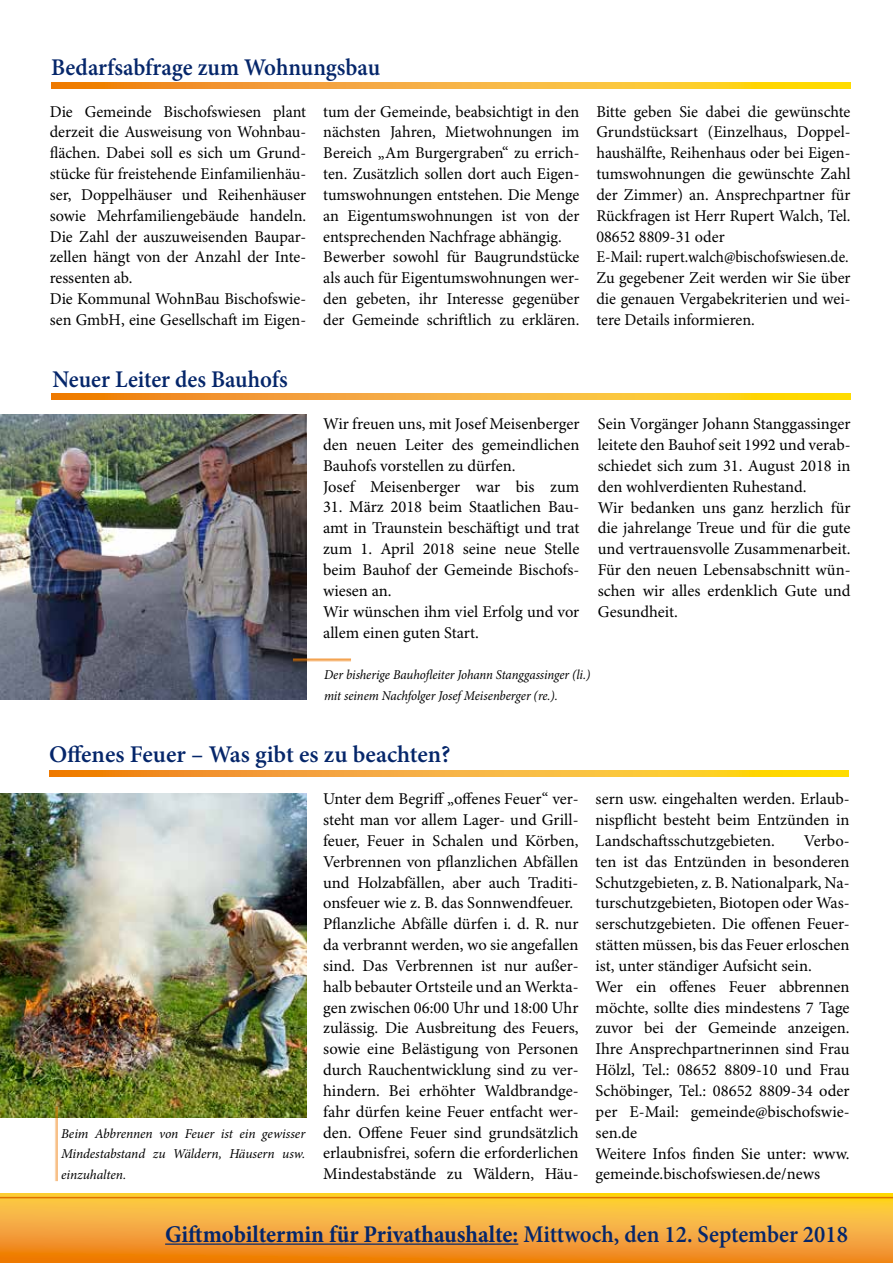
<style>
.page{position:relative;width:893px;height:1263px;background:#fff}
.page>*{position:absolute;margin:0;border:0;box-sizing:border-box;transform-origin:0 0}
.t1{font:700 24px "Minion Pro";color:#05266a;scale:.95 1}
.t2{font:600 24px "Minion Pro";color:#05266a;scale:.95 1}
.t3{font:600 24px "Minion Pro";color:#05266a}
.t4{font:16.5px/20.9px "Minion Pro";color:#000}
.t5{font:italic 13.5px/20.9px "Minion Pro";letter-spacing:-.005em;color:#000;scale:.95 1}
.t6{font:italic 13.5px/20.9px "Minion Pro";letter-spacing:-.005em;color:#000;text-align:justify}
.s1{font-weight:600}
</style>
<div class="page">
<svg style="left:51px;top:393px;width:799px;height:7px;background:#f7b02c"></svg>
<svg style="left:51px;top:82px;width:799px;height:6px;background:#f7b02c"></svg>
<svg style="left:0;top:1193px;width:893px;height:70px;background:#f5aa33"></svg>
<hr style="left:0;top:1197px;width:893px;height:1px;background:#df7100">
<hr style="left:165px;top:1243px;width:353px;height:2px;background:#05266a">
<svg style="left:49px;top:770px;width:799px;height:6px;background:#f7b02c"></svg>
<img style="left:0;top:794px;width:306px;height:324px">
<hr style="left:55px;top:1106px;width:3px;height:75px;background:#ee7900">
<img style="left:0;top:414px;width:306px;height:285px">
<hr style="left:293px;top:659px;width:58px;height:3px;background:#ee7900">
<h1 class="t2" style="left:51px;top:51px;width:348px">Bedarfsabfrage zum Wohnungsbau</h1>
<p class="t4" style="left:50px;top:101px;width:258px">Die Gemeinde Bischofswiesen plant derzeit die Ausweisung von Wohnbau&shy;flächen. Dabei soll es sich um Grund&shy;stücke für freistehende Einfamilienhäu&shy;ser, Doppelhäuser und Reihenhäuser sowie Mehrfamiliengebäude handeln.<br>Die Zahl der auszuweisenden Baupar&shy;zellen hängt von der Anzahl der Inte&shy;ressenten ab.<br>Die Kommunal WohnBau Bischofswie&shy;sen GmbH, eine Gesellschaft im Eigen-</p>
<h1 class="t2" style="left:53px;top:363px;width:249px">Neuer Leiter des Bauhofs</h1>
<p class="t4" style="left:323px;top:101px;width:258px">tum der Gemeinde, beabsichtigt in den nächsten Jahren, Mietwohnungen im Bereich „Am Burgergraben“ zu errich&shy;ten. Zusätzlich sollen dort auch Eigen&shy;tumswohnungen entstehen. Die Menge an Eigentumswohnungen ist von der entsprechenden Nachfrage abhängig.<br>Bewerber sowohl für Baugrundstücke als auch für Eigentumswohnungen wer&shy;den gebeten, ihr Interesse gegenüber der Gemeinde schriftlich zu erklären.</p>
<p class="t4" style="left:596px;top:101px;width:256px">Bitte geben Sie dabei die gewünschte Grundstücksart (Einzelhaus, Doppel&shy;haushälfte, Reihenhaus oder bei Eigen&shy;tumswohnungen die gewünschte Zahl der Zimmer) an. Ansprechpartner für Rückfragen ist Herr Rupert Walch, Tel.<br>08652 8809-31 oder<br>E-Mail: rupert.walch@bischofswiesen.de.<br>Zu gegebener Zeit werden wir Sie über die genauen Vergabekriterien und wei&shy;tere Details informieren.</p>
<p class="t4" style="left:323px;top:414px;width:258px">Wir freuen uns, mit Josef Meisenberger den neuen Leiter des gemeindlichen Bauhofs vorstellen zu dürfen.<br>Josef Meisenberger war bis zum</p>
<p class="t4" style="left:323px;top:497px;width:258px">31. März 2018 beim Staatlichen Bau&shy;amt in Traunstein beschäftigt und trat zum 1. April 2018 seine neue Stelle beim Bauhof der Gemeinde Bischofs&shy;wiesen an.<br>Wir wünschen ihm viel Erfolg und vor allem einen guten Start.</p>
<p class="t4" style="left:598px;top:414px;width:254px">Sein Vorgänger Johann Stanggassinger leitete den Bauhof seit 1992 und verab&shy;schiedet sich zum 31. August 2018 in den wohlverdienten Ruhestand.<br>Wir bedanken uns ganz herzlich für die jahrelange Treue und für die gute und vertrauensvolle Zusammenarbeit.<br>Für den neuen Lebensabschnitt wün&shy;schen wir alles erdenklich Gute und Gesundheit.</p>
<p class="t5" style="left:324px;top:664px;width:282px">Der bisherige Bauhofleiter Johann Stanggassinger (li.) mit seinem Nachfolger Josef Meisenberger (re.).</p>
<h1 class="t3" style="left:49px;top:738px;width:403px">Offenes Feuer – Was gibt es zu beachten?</h1>
<p class="t6" style="left:61px;top:1123px;width:246px">Beim Abbrennen von Feuer ist ein gewisser Mindestabstand zu Wäldern, Häusern usw. einzuhalten.</p>
<p class="t4" style="left:323px;top:789px;width:257px">Unter dem Begriff „offenes Feuer“ ver&shy;steht man vor allem Lager- und Grill&shy;feuer, Feuer in Schalen und Körben, Verbrennen von pflanzlichen Abfällen und Holzabfällen, aber auch Traditi&shy;onsfeuer wie z. B. das Sonnwendfeuer.<br>Pflanzliche Abfälle dürfen i. d. R. nur da verbrannt werden, wo sie angefallen sind. Das Verbrennen ist nur außer&shy;halb bebauter Ortsteile und an Werkta&shy;gen zwischen 06:00 Uhr und 18:00 Uhr zulässig. Die Ausbreitung des Feuers, sowie eine Belästigung von Personen durch Rauchentwicklung sind zu ver&shy;hindern. Bei erhöhter Waldbrandge&shy;fahr dürfen keine Feuer entfacht wer&shy;den. Offene Feuer sind grundsätzlich erlaubnisfrei, sofern die erforderlichen Mindestabstände zu Wäldern, Häu-</p>
<p class="t4" style="left:595px;top:789px;width:256px;text-align:justify">sern usw. eingehalten werden. Erlaub&shy;nispflicht besteht beim Entzünden in Landschaftsschutzgebieten.</p>
<p class="t4" style="left:595px;top:831px;width:256px;text-indent:208px">Verbo&shy;ten ist das Entzünden in besonderen Schutzgebieten, z. B. Nationalpark, Na&shy;turschutzgebieten, Biotopen oder Was&shy;serschutzgebieten. Die offenen Feuer&shy;stätten müssen, bis das Feuer erloschen ist, unter ständiger Aufsicht sein.<br>Wer ein offenes Feuer abbrennen möchte, sollte dies mindestens 7 Tage zuvor bei der Gemeinde anzeigen.<br>Ihre Ansprechpartnerinnen sind Frau Hölzl, Tel.: 08652 8809-10 und Frau Schöbinger, Tel.: 08652 8809-34 oder per E-Mail: gemeinde@bischofswie&shy;sen.de<br>Weitere Infos finden Sie unter: www. gemeinde.bischofswiesen.de/news</p>
<h1 class="t1" style="left:165px;top:1217px;width:720px">Giftmobiltermin für Privathaushalte: <span class="s1">Mittwoch, den 12. September 2018</span></h1>
</div>
